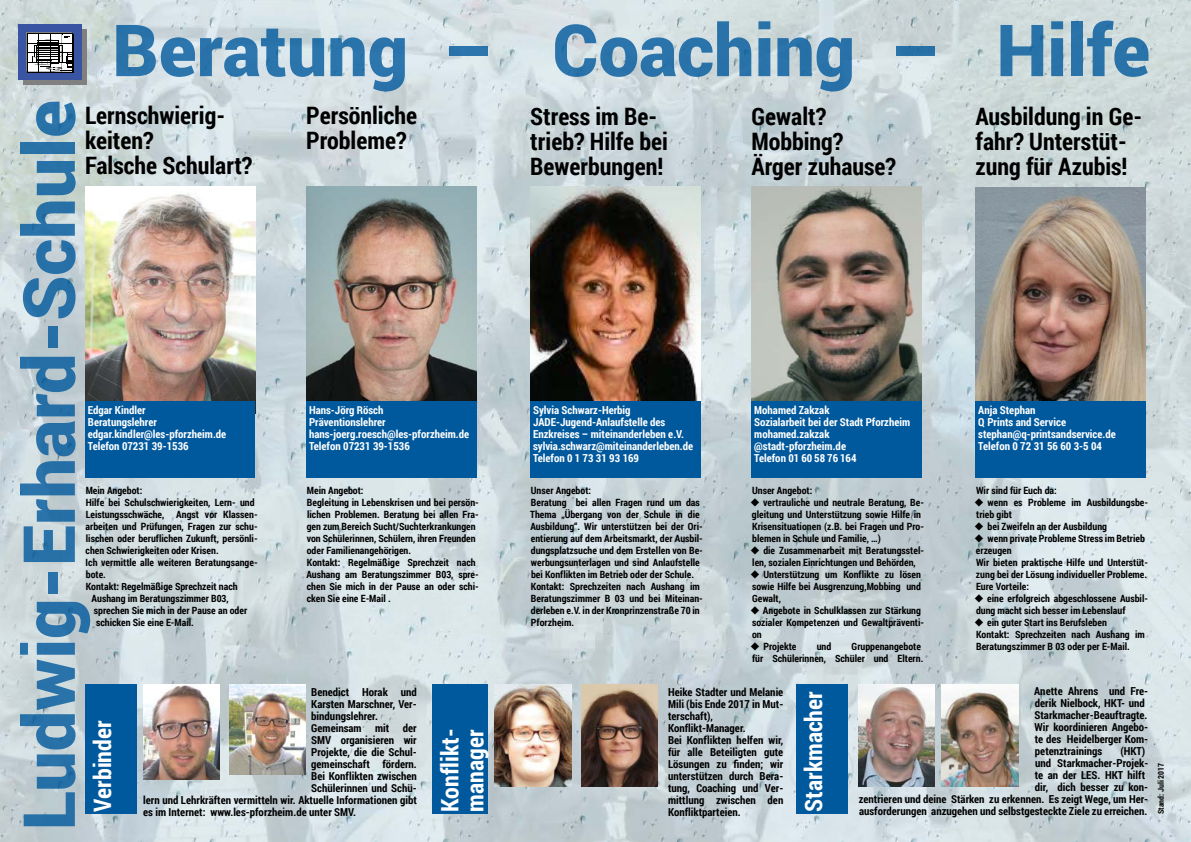
<style>
.page{position:relative;width:1191px;height:842px;background:#fff}
.page>*{position:absolute;margin:0;border:0;box-sizing:border-box;transform-origin:0 0}
.t1{font:900 72px "Roboto";color:#00599d}
.t2{font:700 24px/25px "Roboto Condensed";color:#000}
.t3{font:700 24px/25px "Roboto Condensed";color:#fff}
.t4{font:700 11px/12px "Roboto Condensed";color:#000}
.t5{font:700 11px/12px "Roboto Condensed";color:#fff}
.t6{font:700 10px/12px "Roboto Condensed";color:#000}
.t7{font:700 8px "Roboto Condensed";color:#000}
</style>
<div class="page">
<img style="left:0;top:0;width:1191px;height:842px">
<div style="left:85px;top:684px;width:51px;height:130px;background:#00599d"></div>
<div style="left:432px;top:684px;width:56px;height:130px;background:#00599d"></div>
<div style="left:796px;top:684px;width:51px;height:130px;background:#00599d"></div>
<img style="left:85px;top:186px;width:170px;height:215px">
<img style="left:306px;top:186px;width:170px;height:215px">
<img style="left:530px;top:186px;width:170px;height:215px">
<img style="left:495px;top:684px;width:76px;height:102px">
<img style="left:941px;top:684px;width:77px;height:102px">
<img style="left:143px;top:684px;width:77px;height:95px">
<img style="left:858px;top:684px;width:77px;height:102px">
<img style="left:581px;top:684px;width:77px;height:102px">
<div style="left:85px;top:401px;width:170px;height:77px;background:#00599d"></div>
<div style="left:306px;top:401px;width:170px;height:77px;background:#00599d"></div>
<div style="left:530px;top:401px;width:170px;height:77px;background:#00599d"></div>
<img style="left:229px;top:684px;width:76px;height:91px">
<img style="left:975px;top:187px;width:170px;height:214px">
<div style="left:975px;top:401px;width:170px;height:77px;background:#00599d"></div>
<img style="left:751px;top:186px;width:170px;height:215px">
<div style="left:751px;top:401px;width:170px;height:77px;background:#00599d"></div>
<div style="left:81px;top:30px;width:6px;height:55px;background:#808080"></div>
<div style="left:24px;top:79px;width:63px;height:6px;background:#808080"></div>
<div style="left:18px;top:25px;width:64px;height:55px;background:#3954a3"></div>
<div style="left:26px;top:33px;width:46px;height:38px;background:#000"></div>
<svg style="left:28px;top:34px;width:46px;height:39px"></svg>
<svg style="left:975px;top:498px;width:8px;height:8px"></svg>
<svg style="left:975px;top:522px;width:8px;height:20px"></svg>
<svg style="left:975px;top:594px;width:8px;height:8px"></svg>
<svg style="left:975px;top:618px;width:8px;height:8px"></svg>
<svg style="left:751px;top:498px;width:8px;height:8px"></svg>
<svg style="left:751px;top:546px;width:8px;height:8px"></svg>
<svg style="left:751px;top:570px;width:8px;height:8px"></svg>
<svg style="left:751px;top:606px;width:8px;height:8px"></svg>
<svg style="left:751px;top:642px;width:8px;height:8px"></svg>
<h1 class="t1" style="left:112px;top:0;width:383px">Beratung –</h1>
<h1 class="t1" style="left:552px;top:0;width:599px">Coaching – Hilfe</h1>
<h1 class="t1" style="left:-2px;top:830px;width:732px;rotate:-90deg">Ludwig-Erhard-Schule</h1>
<h2 class="t2" style="left:85px;top:102px;width:169px">Lernschwierig&shy;keiten?<br>Falsche Schulart?</h2>
<h2 class="t2" style="left:306px;top:102px;width:112px">Persönliche<br>Probleme?</h2>
<h2 class="t2" style="left:530px;top:103px;width:139px">Stress im Be&shy;trieb? Hilfe bei<br>Bewerbungen!</h2>
<h2 class="t2" style="left:751px;top:103px;width:146px">Gewalt?<br>Mobbing?<br>Ärger zuhause?</h2>
<h2 class="t2" style="left:975px;top:103px;width:168px">Ausbildung in Ge&shy;fahr? Unterstüt&shy;zung für Azubis!</h2>
<p class="t5" style="left:88px;top:403px;width:140px">Edgar Kindler<br>Beratungslehrer edgar.kindler@les-pforzheim.de<br>Telefon 07231 39-1536</p>
<p class="t5" style="left:309px;top:403px;width:162px">Hans-Jörg Rösch<br>Präventionslehrer hans-joerg.roesch@les-pforzheim.de<br>Telefon 07231 39-1536</p>
<p class="t5" style="left:533px;top:403px;width:162px">Sylvia Schwarz-Herbig<br>JADE-Jugend-Anlaufstelle des<br>Enzkreises – miteinanderleben e.V. sylvia.schwarz@miteinanderleben.de<br>Telefon 0 1 73 31 93 169</p>
<p class="t5" style="left:754px;top:403px;width:157px">Mohamed Zakzak<br>Sozialarbeit bei der Stadt Pforzheim mohamed.zakzak @stadt-pforzheim.de<br>Telefon 01 60 58 76 164</p>
<p class="t5" style="left:978px;top:403px;width:139px">Anja Stephan<br>Q Prints and Service stephan@q-printsandservice.de<br>Telefon 0 72 31 56 60 3-5 04</p>
<p class="t6" style="left:976px;top:484px;width:82px">Wir sind für Euch da:</p>
<p class="t6" style="left:987px;top:496px;width:162px">wenn es Probleme im Ausbildungsbe-</p>
<p class="t6" style="left:976px;top:508px;width:37px">trieb gibt</p>
<p class="t6" style="left:987px;top:520px;width:121px">bei Zweifeln an der Ausbildung</p>
<p class="t6" style="left:987px;top:532px;width:159px">wenn private Probleme Stress im Betrieb</p>
<p class="t6" style="left:976px;top:544px;width:37px">erzeugen</p>
<p class="t6" style="left:976px;top:556px;width:173px">Wir bieten praktische Hilfe und Unterstüt-</p>
<p class="t6" style="left:976px;top:568px;width:173px">zung bei der Lösung individueller Probleme.</p>
<p class="t6" style="left:976px;top:580px;width:54px">Eure Vorteile:</p>
<p class="t6" style="left:987px;top:592px;width:162px">eine erfolgreich abgeschlossene Ausbil-</p>
<p class="t6" style="left:976px;top:604px;width:151px">dung macht sich besser im Lebenslauf</p>
<p class="t6" style="left:987px;top:616px;width:121px">ein guter Start ins Berufsleben</p>
<p class="t6" style="left:976px;top:628px;width:170px">Kontakt: Sprechzeiten nach Aushang im</p>
<p class="t6" style="left:976px;top:640px;width:155px">Beratungszimmer B 03 oder per E-Mail.</p>
<p class="t6" style="left:86px;top:484px;width:58px">Mein Angebot:</p>
<p class="t6" style="left:86px;top:496px;width:170px">Hilfe bei Schulschwierigkeiten, Lern- und</p>
<p class="t6" style="left:86px;top:508px;width:173px">Leistungsschwäche, Angst vor Klassen-</p>
<p class="t6" style="left:86px;top:520px;width:172px">arbeiten und Prüfungen, Fragen zur schu-</p>
<p class="t6" style="left:86px;top:532px;width:173px">lischen oder beruflichen Zukunft, persönli-</p>
<p class="t6" style="left:86px;top:544px;width:135px">chen Schwierigkeiten oder Krisen.</p>
<p class="t6" style="left:86px;top:556px;width:173px">Ich vermittle alle weiteren Beratungsange-</p>
<p class="t6" style="left:86px;top:568px;width:22px">bote.</p>
<p class="t6" style="left:86px;top:580px;width:153px">Kontakt: Regelmäßige Sprechzeit nach</p>
<p class="t6" style="left:92px;top:592px;width:139px">Aushang im Beratungszimmer B03,</p>
<p class="t6" style="left:94px;top:604px;width:155px">sprechen Sie mich in der Pause an oder</p>
<p class="t6" style="left:96px;top:616px;width:99px">schicken Sie eine E-Mail.</p>
<p class="t6" style="left:306px;top:484px;width:174px">Mein Angebot:<br>Begleitung in Lebenskrisen und bei persön&shy;lichen Problemen. Beratung bei allen Fra&shy;gen zum Bereich Sucht/Suchterkrankungen von Schülerinnen, Schülern, ihren Freunden oder Familienangehörigen.<br>Kontakt: Regelmäßige Sprechzeit nach Aushang am Beratungszimmer B03, spre&shy;chen Sie mich in der Pause an oder schi&shy;cken Sie eine E-Mail .</p>
<p class="t6" style="left:530px;top:484px;width:174px">Unser Angebot:<br>Beratung bei allen Fragen rund um das Thema „Übergang von der Schule in die Ausbildung“. Wir unterstützen bei der Ori&shy;entierung auf dem Arbeitsmarkt, der Ausbil&shy;dungsplatzsuche und dem Erstellen von Be&shy;werbungsunterlagen und sind Anlaufstelle bei Konflikten im Betrieb oder der Schule.<br>Kontakt: Sprechzeiten nach Aushang im Beratungszimmer B 03 und bei Miteinan&shy;derleben e.V. in der Kronprinzenstraße 70 in Pforzheim.</p>
<p class="t6" style="left:752px;top:484px;width:62px">Unser Angebot:</p>
<p class="t6" style="left:763px;top:496px;width:162px">vertrauliche und neutrale Beratung, Be-</p>
<p class="t6" style="left:752px;top:508px;width:170px">gleitung und Unterstützung sowie Hilfe in</p>
<p class="t6" style="left:752px;top:520px;width:173px">Krisensituationen (z.B. bei Fragen und Pro-</p>
<p class="t6" style="left:752px;top:532px;width:130px">blemen in Schule und Familie, …)</p>
<p class="t6" style="left:763px;top:544px;width:162px">die Zusammenarbeit mit Beratungsstel-</p>
<p class="t6" style="left:752px;top:556px;width:165px">len, sozialen Einrichtungen und Behörden,</p>
<p class="t6" style="left:763px;top:568px;width:159px">Unterstützung um Konflikte zu lösen</p>
<p class="t6" style="left:752px;top:580px;width:170px">sowie Hilfe bei Ausgrenzung,Mobbing und</p>
<p class="t6" style="left:752px;top:592px;width:31px">Gewalt,</p>
<p class="t6" style="left:763px;top:604px;width:159px">Angebote in Schulklassen zur Stärkung</p>
<p class="t6" style="left:752px;top:616px;width:173px">sozialer Kompetenzen und Gewaltpräventi-</p>
<p class="t6" style="left:752px;top:628px;width:11px">on</p>
<p class="t6" style="left:763px;top:640px;width:35px">Projekte</p>
<p class="t6" style="left:816px;top:640px;width:16px">und</p>
<p class="t6" style="left:752px;top:640px;width:173px;text-align:right">Gruppenangebote<br>für Schülerinnen, Schüler und Eltern.</p>
<p class="t4" style="left:668px;top:686px;width:117px">Heike Stadter und Melanie<br>Mili (bis Ende 2017 in Mut&shy;terschaft),<br>Konflikt-Manager.<br>Bei Konflikten helfen wir, für alle Beteiligten gute<br>Lösungen zu finden; wir unterstützen durch Bera&shy;tung, Coaching und Ver&shy;mittlung zwischen den<br>Konfliktparteien.</p>
<p class="t4" style="left:1034px;top:684px;width:116px">Anette Ahrens und Fre&shy;derik Nielbock, HKT- und<br>Starkmacher-Beauftragte.<br>Wir koordinieren Angebo&shy;te des Heidelberger Kom&shy;petenztrainings</p>
<p class="t4" style="left:311px;top:686px;width:107px">Benedict Horak und</p>
<p class="t4" style="left:311px;top:698px;width:107px">Karsten Marschner, Ver-</p>
<p class="t4" style="left:311px;top:710px;width:68px">bindungslehrer.</p>
<p class="t4" style="left:311px;top:722px;width:107px">Gemeinsam mit der</p>
<p class="t4" style="left:311px;top:734px;width:107px">SMV organisieren wir</p>
<p class="t4" style="left:311px;top:746px;width:107px">Projekte, die die Schul-</p>
<p class="t4" style="left:311px;top:758px;width:107px">gemeinschaft fördern.</p>
<p class="t4" style="left:311px;top:770px;width:107px">Bei Konflikten zwischen</p>
<p class="t4" style="left:311px;top:782px;width:107px">Schülerinnen und Schü-</p>
<p class="t4" style="left:143px;top:794px;width:275px">lern und Lehrkräften vermitteln wir. Aktuelle Informationen gibt</p>
<p class="t4" style="left:143px;top:806px;width:214px">es im Internet: www.les-pforzheim.de unter SMV.</p>
<h2 class="t3" style="left:800px;top:811px;width:122px;rotate:-90deg">Starkmacher</h2>
<h2 class="t3" style="left:89px;top:811px;width:92px;rotate:-90deg">Verbinder</h2>
<h2 class="t3" style="left:436px;top:811px;width:85px;rotate:-90deg">Konflikt&shy;manager</h2>
<p class="t4" style="left:859px;top:744px;width:291px;text-align:right">(HKT)<br>und Starkmacher-Projek-<br>te an der LES. HKT hilft<br>dir, dich besser zu kon-<br>zentrieren und deine Stärken zu erkennen. Es zeigt Wege, um Her&shy;ausforderungen anzugehen und selbstgesteckte Ziele zu erreichen.</p>
<p class="t7" style="left:1155px;top:814px;width:53px;rotate:-90deg">Stand: Juli 2017</p>
</div>
